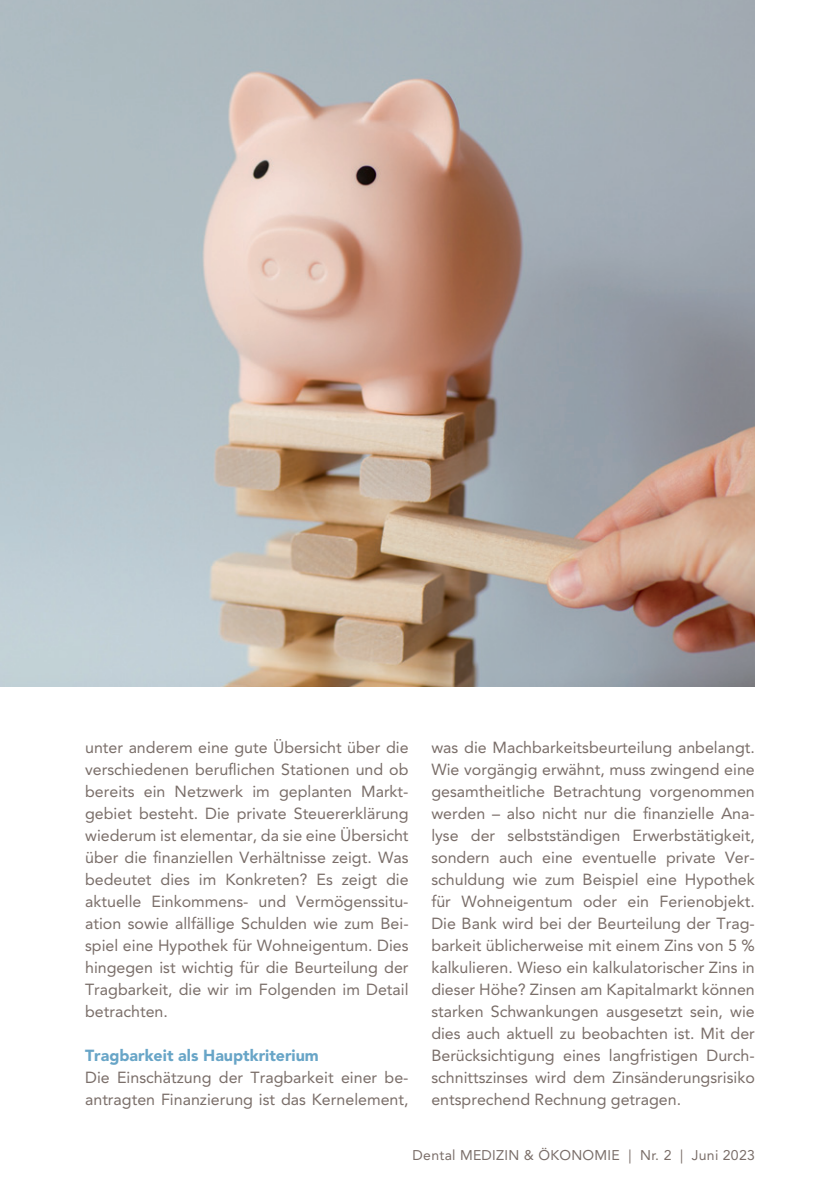
<style>
.page{position:relative;width:840px;height:1191px;background:#fff}
.page>*{position:absolute;margin:0;border:0;box-sizing:border-box;transform-origin:0 0}
.t1{font:16px/22px "Avenir LT Std";color:#7a6e69;text-align:justify}
.t2{font:900 16px "Avenir LT Std";color:#68a5c7}
.t3{font:14px "Avenir LT Std";letter-spacing:.02em;color:#7a6e69}
</style>
<div class="page">
<img style="left:0;top:0;width:754px;height:686px">
<p class="t1" style="left:85px;top:736px;width:325px">unter anderem eine gute Übersicht über die verschiedenen beruflichen Stationen und ob bereits ein Netzwerk im geplanten Markt&shy;gebiet besteht. Die private Steuererklärung wiederum ist elementar, da sie eine Übersicht über die finanziellen Verhältnisse zeigt. Was bedeutet dies im Konkreten? Es zeigt die aktuelle Einkommens- und Vermögenssitu&shy;ation sowie allfällige Schulden wie zum Bei&shy;spiel eine Hypothek für Wohneigentum. Dies hingegen ist wichtig für die Beurteilung der Tragbarkeit, die wir im Folgenden im Detail betrachten.</p>
<p class="t2" style="left:85px;top:1045px;width:235px">Tragbarkeit als Hauptkriterium</p>
<p class="t1" style="left:85px;top:1066px;width:325px">Die Einschätzung der Tragbarkeit einer be&shy;antragten Finanzierung ist das Kernelement,</p>
<p class="t1" style="left:431px;top:736px;width:325px">was die Machbarkeitsbeurteilung anbelangt.<br>Wie vorgängig erwähnt, muss zwingend eine gesamtheitliche Betrachtung vorgenommen werden – also nicht nur die finanzielle Ana&shy;lyse der selbstständigen Erwerbstätigkeit, sondern auch eine eventuelle private Ver&shy;schuldung wie zum Beispiel eine Hypothek für Wohneigentum oder ein Ferienobjekt.<br>Die Bank wird bei der Beurteilung der Trag&shy;barkeit üblicherweise mit einem Zins von 5 % kalkulieren. Wieso ein kalkulatorischer Zins in dieser Höhe? Zinsen am Kapitalmarkt können starken Schwankungen ausgesetzt sein, wie dies auch aktuell zu beobachten ist. Mit der Berücksichtigung eines langfristigen Durch&shy;schnittszinses wird dem Zinsänderungsrisiko entsprechend Rechnung getragen.</p>
<p class="t3" style="left:412px;top:1146px;width:343px">Dental MEDIZIN &amp; ÖKONOMIE | Nr. 2 | Juni 2023</p>
</div>
